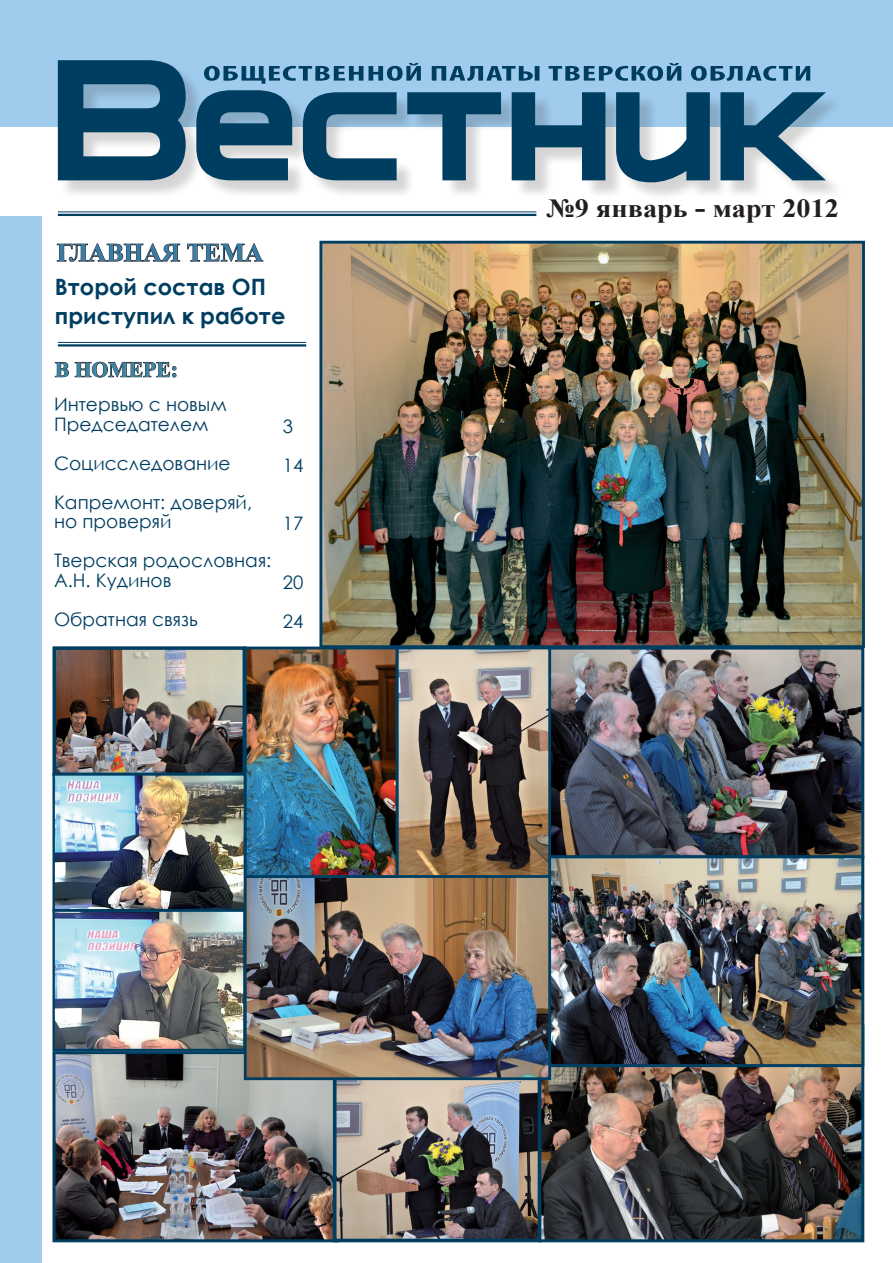
<style>
.page{position:relative;width:893px;height:1263px;background:#fff}
.page>*{position:absolute;margin:0;border:0;box-sizing:border-box;transform-origin:0 0}
.t1{font:700 26.1px "Times New Roman";color:#231f20;scale:1.08 1}
.t2{font:700 25.5px "Times New Roman";color:#387ba3}
.t3{font:700 22.5px/28.5px "Century Gothic";color:#003e61}
.t4{font:700 21.6px "Times New Roman";color:#3c85a5}
.t5{font:18.6px/39px "Century Gothic";color:#003e61}
.s1{font-size:30px}
</style>
<div class="page">
<img style="left:323px;top:245px;width:538px;height:399px">
<div style="left:319px;top:241px;width:546px;height:407px;border:3px solid #003e61"></div>
<div style="left:0;top:216px;width:41px;height:1047px;background:#9fcbec"></div>
<div style="left:0;top:0;width:893px;height:126px;background:#9fcbec"></div>
<img style="left:56px;top:1055px;width:277px;height:183px">
<div style="left:52px;top:1051px;width:287px;height:191px;border:3px solid #003e61"></div>
<div style="left:60px;top:62px;width:783px;height:139px;background:#231f20;opacity:.19"></div>
<svg style="left:58px;top:60px;width:768px;height:122px"></svg>
<svg style="left:57px;top:243px;width:123px;height:19px"></svg>
<svg style="left:187px;top:243px;width:77px;height:19px"></svg>
<svg style="left:55px;top:361px;width:122px;height:17px"></svg>
<hr style="left:58px;top:212px;width:478px;height:1px;background:#003e61">
<hr style="left:58px;top:214px;width:478px;height:2px;background:#003e61">
<hr style="left:58px;top:342px;width:248px;height:1px;background:#003e61">
<hr style="left:58px;top:344px;width:248px;height:3px;background:#003e61">
<img style="left:542px;top:1067px;width:318px;height:171px">
<div style="left:538px;top:1025px;width:326px;height:217px;border:3px solid #003e61"></div>
<img style="left:338px;top:1081px;width:198px;height:156px">
<div style="left:333px;top:1076px;width:208px;height:166px;border:4px solid #003e61"></div>
<img style="left:551px;top:650px;width:309px;height:413px">
<div style="left:547px;top:646px;width:317px;height:212px;border:3px solid #003e61"></div>
<div style="left:547px;top:855px;width:317px;height:212px;border:3px solid #003e61"></div>
<img style="left:400px;top:651px;width:147px;height:224px">
<div style="left:396px;top:647px;width:155px;height:232px;border:3px solid #003e61"></div>
<img style="left:248px;top:879px;width:299px;height:197px">
<div style="left:244px;top:875px;width:307px;height:205px;border:3px solid #003e61"></div>
<img style="left:248px;top:651px;width:146px;height:223px">
<div style="left:244px;top:647px;width:154px;height:231px;border:3px solid #003e61"></div>
<img style="left:55px;top:650px;width:188px;height:398px">
<div style="left:53px;top:646px;width:193px;height:130px;border:3px solid #003e61"></div>
<div style="left:52px;top:909px;width:194px;height:142px;border:2px solid #003e61"></div>
<div style="left:52px;top:773px;width:194px;height:138px;border:2px solid #003e61"></div>
<svg style="left:204px;top:63px;width:606px;height:21px"></svg>
<h2 class="t2" style="left:57px;top:235px;width:208px">ГЛАВНАЯ ТЕМА</h2>
<p class="t3" style="left:55px;top:272px;width:232px">Второй состав ОП приступил к работе</p>
<p class="t4" style="left:55px;top:355px;width:124px">В НОМЕРЕ:</p>
<p class="t5" style="left:54px;top:394px;width:174px;line-height:19.5px">Интервью с новым<br>Председателем</p>
<p class="t5" style="left:54px;top:443px;width:200px">Социсследование<br>Капремонт: доверяй,</p>
<p class="t5" style="left:54px;top:502px;width:219px">но проверяй<br>Тверская родословная:</p>
<p class="t5" style="left:54px;top:560px;width:145px">А.Н. Кудинов<br>Обратная связь</p>
<p class="t5" style="left:283px;top:406px;width:22px">3<br>14</p>
<p class="t5" style="left:283px;top:504px;width:22px">17</p>
<p class="t5" style="left:283px;top:562px;width:22px">20<br>24</p>
<h1 class="t1" style="left:546px;top:191px;width:272px">№9 январь <span class="s1">-</span> март 2012</h1>
</div>
